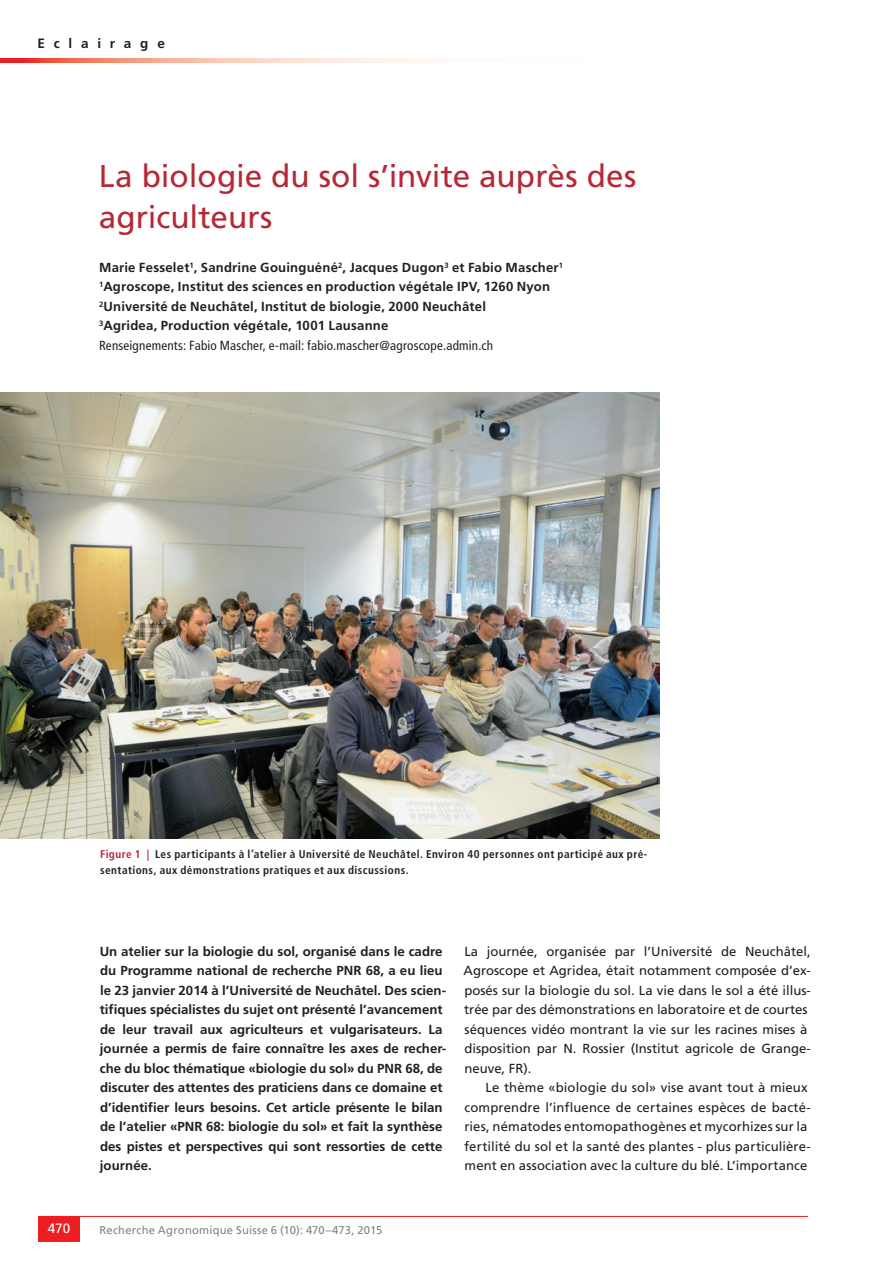
<style>
.page{position:relative;width:893px;height:1263px;background:#fff}
.page>*{position:absolute;margin:0;border:0;box-sizing:border-box;transform-origin:0 0}
.t1{font:31.5px/40.5px "Frutiger LT Std";color:#b72837}
.t2{font:700 13.5px "Frutiger LT Std";letter-spacing:.65em;color:#231f20}
.t3{font:13.5px "Frutiger LT Std";color:#fff}
.t4{font:700 13.2px/19.5px "Frutiger LT Std";color:#231f20}
.t5{font:13.2px/19.5px "Frutiger LT Std";color:#231f20}
.t6{font:700 condensed 11.25px/16.5px "Frutiger LT Std";letter-spacing:.04em;color:#231f20}
.t7{font:11.25px "Frutiger LT Std";letter-spacing:.015em;color:#808285}
.s1{font-weight:400;font-stretch:condensed}
.s2{color:#b72837}
</style>
<div class="page">
<hr style="left:38px;top:1216px;width:770px;height:1px;background:#ee1d23">
<div style="left:38px;top:1216px;width:42px;height:26px;background:#ee1d23"></div>
<svg style="left:0;top:58px;width:425px;height:5px;background:#f8b0a0"></svg>
<img style="left:0;top:392px;width:659px;height:446px">
<p class="t2" style="left:37px;top:36px;width:129px">Eclairage</p>
<h1 class="t1" style="left:99px;top:156px;width:539px">La biologie du sol s’invite auprès des agriculteurs</h1>
<p class="t4" style="left:99px;top:258px;width:465px">Marie Fesselet<sup>1</sup>, Sandrine Gouinguéné<sup>2</sup>, Jacques Dugon<sup>3</sup> et Fabio Mascher<sup>1<br>1</sup>Agroscope, Institut des sciences en production végétale IPV, 1260 Nyon <sup>2</sup>Université de Neuchâtel, Institut de biologie, 2000 Neuchâtel<br><sup>3</sup>Agridea, Production végétale, 1001 Lausanne<br><span class="s1">Renseignements: Fabio Mascher, e-mail: fabio.mascher@agroscope.admin.ch</span></p>
<p class="t6" style="left:100px;top:846px;width:549px"><span class="s2">Figure 1 |</span> Les participants à l’atelier à Université de Neuchâtel. Environ 40 personnes ont participé aux pré&shy;sentations, aux démonstrations pratiques et aux discussions.</p>
<p class="t4" style="left:100px;top:941px;width:348px">Un atelier sur la biologie du sol, organisé dans le cadre du Programme national de recherche PNR 68, a eu lieu le 23 janvier 2014 à l’Université de Neuchâtel. Des scien&shy;tifiques spécialistes du sujet ont présenté l’avancement de leur travail aux agriculteurs et vulgarisateurs. La journée a permis de faire connaître les axes de recher&shy;che du bloc thématique «biologie du sol» du PNR 68, de discuter des attentes des praticiens dans ce domaine et d’identifier leurs besoins. Cet article présente le bilan de l’atelier «PNR 68: biologie du sol» et fait la synthèse des pistes et perspectives qui sont ressorties de cette journée.</p>
<p class="t5" style="left:464px;top:941px;width:349px">La journée, organisée par l’Université de Neuchâtel, Agroscope et Agridea, était notamment composée d’ex&shy;posés sur la biologie du sol. La vie dans le sol a été illus&shy;trée par des démonstrations en laboratoire et de courtes séquences vidéo montrant la vie sur les racines mises à disposition par N. Rossier (Institut agricole de Grange&shy;neuve, FR).</p>
<p class="t5" style="left:464px;top:1078px;width:348px;text-indent:21px">Le thème «biologie du sol» vise avant tout à mieux comprendre l’influence de certaines espèces de bacté&shy;ries, nématodes entomopathogènes et mycorhizes sur la fertilité du sol et la santé des plantes - plus particulière&shy;ment en association avec la culture du blé. L’importance</p>
<p class="t3" style="left:48px;top:1221px;width:24px">470</p>
<p class="t7" style="left:99px;top:1223px;width:284px">Recherche Agronomique Suisse 6 (10): 470–473, 2015</p>
</div>
